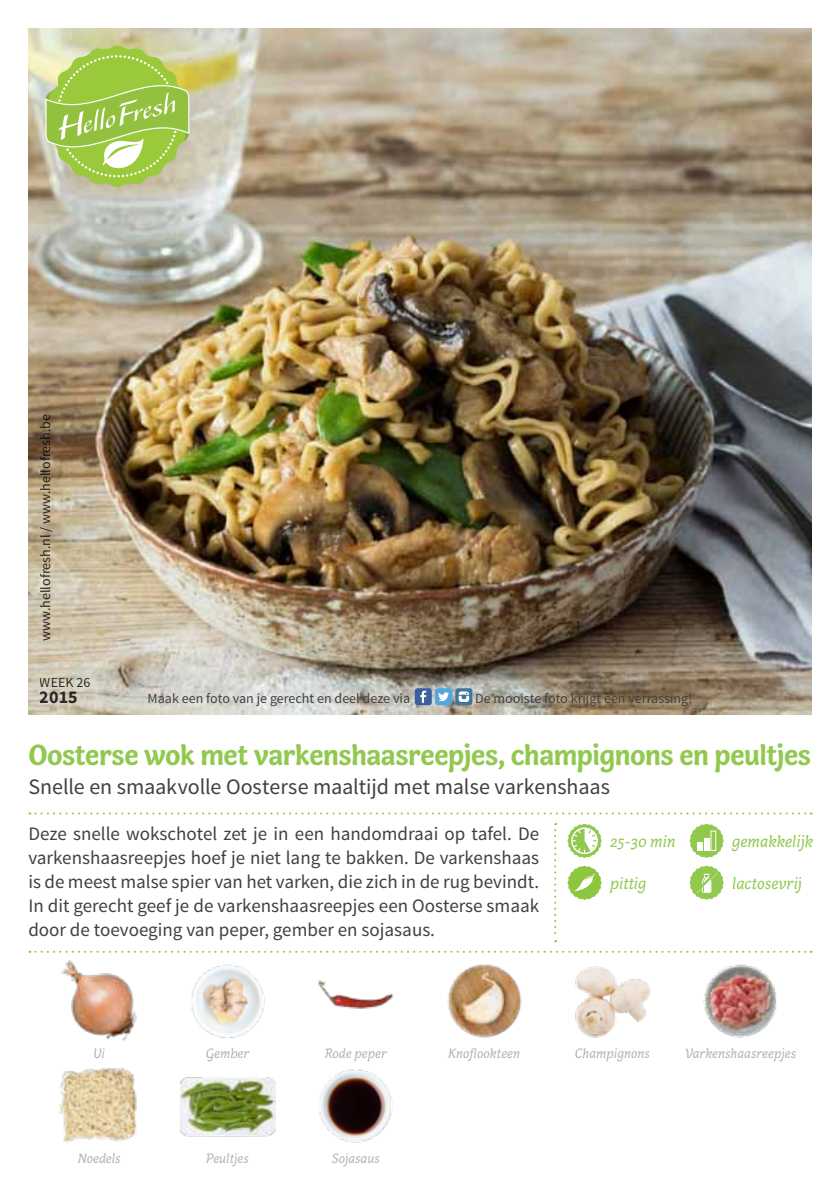
<style>
.page{position:relative;width:840px;height:1191px;background:#fff}
.page>*{position:absolute;margin:0;border:0;box-sizing:border-box;transform-origin:0 0}
.t1{font:700 30px "Capucine Basic";letter-spacing:-.02em;color:#91c84e}
.t2{font:22px "Source Sans Pro";color:#414042}
.t3{font:19px/24px "Source Sans Pro";color:#414042;text-align:justify}
.t4{font:700 18px "Source Sans Pro";color:#000}
.t5{font:italic 17px "Capucine Basic";color:#91c84e}
.t6{font:italic 14px "Capucine Basic";color:#b1b4b6}
.t7{font:14px "Source Sans Pro";color:#414042}
.t8{font:14px "Source Sans Pro";color:#000}
</style>
<div class="page">
<img style="left:28px;top:28px;width:783px;height:686px">
<svg style="left:45px;top:45px;width:144px;height:142px;background:#b0ce6c"></svg>
<svg style="left:29px;top:812px;width:782px;height:2px"></svg>
<svg style="left:554px;top:823px;width:2px;height:119px"></svg>
<svg style="left:29px;top:950px;width:782px;height:2px"></svg>
<div style="left:414px;top:688px;width:17px;height:17px;background:#3b609e;border-radius:3px"></div>
<svg style="left:420px;top:690px;width:6px;height:13px"></svg>
<div style="left:455px;top:688px;width:17px;height:17px;background:#417499;border-radius:3px"></div>
<svg style="left:458px;top:691px;width:11px;height:11px"></svg>
<div style="left:435px;top:688px;width:17px;height:17px;background:#53a7dc;border-radius:3px"></div>
<svg style="left:438px;top:692px;width:11px;height:9px"></svg>
<svg style="left:689px;top:823px;width:34px;height:35px"></svg>
<img style="left:59px;top:1068px;width:78px;height:75px">
<img style="left:308px;top:952px;width:95px;height:57px">
<img style="left:318px;top:1069px;width:75px;height:74px">
<img style="left:438px;top:952px;width:89px;height:86px">
<img style="left:53px;top:952px;width:94px;height:90px">
<img style="left:183px;top:952px;width:90px;height:86px">
<img style="left:180px;top:1077px;width:95px;height:60px">
<img style="left:564px;top:952px;width:94px;height:86px">
<img style="left:692px;top:952px;width:96px;height:86px">
<svg style="left:567px;top:823px;width:34px;height:35px"></svg>
<svg style="left:567px;top:865px;width:34px;height:35px"></svg>
<svg style="left:689px;top:865px;width:34px;height:35px"></svg>
<p class="t8" style="left:37px;top:641px;width:228px;rotate:-90deg">www.hellofresh.nl / www.hellofresh.be</p>
<p class="t8" style="left:40px;top:674px;width:52px">WEEK 26</p>
<p class="t4" style="left:40px;top:685px;width:40px">2015</p>
<p class="t7" style="left:147px;top:690px;width:264px">Maak een foto van je gerecht en deel deze via</p>
<p class="t7" style="left:475px;top:690px;width:218px">De mooiste foto krijgt een verrassing!</p>
<h1 class="t1" style="left:28px;top:731px;width:783px">Oosterse wok met varkenshaasreepjes, champignons en peultjes</h1>
<p class="t2" style="left:28px;top:772px;width:582px">Snelle en smaakvolle Oosterse maaltijd met malse varkenshaas</p>
<p class="t3" style="left:28px;top:822px;width:512px">Deze snelle wokschotel zet je in een handomdraai op tafel. De varkenshaasreepjes hoef je niet lang te bakken. De varkenshaas is de meest malse spier van het varken, die zich in de rug bevindt.<br>In dit gerecht geef je de varkenshaasreepjes een Oosterse smaak door de toevoeging van peper, gember en sojasaus.</p>
<p class="t5" style="left:609px;top:829px;width:67px">25-30 min</p>
<p class="t5" style="left:731px;top:829px;width:83px">gemakkelijk</p>
<p class="t5" style="left:609px;top:871px;width:38px">pittig</p>
<p class="t5" style="left:731px;top:871px;width:71px">lactosevrij</p>
<p class="t6" style="left:93px;top:1042px;width:13px">Ui</p>
<p class="t6" style="left:448px;top:1042px;width:73px">Knoflookteen</p>
<p class="t6" style="left:574px;top:1042px;width:77px">Champignons</p>
<p class="t6" style="left:684px;top:1042px;width:113px">Varkenshaasreepjes</p>
<p class="t6" style="left:206px;top:1042px;width:45px">Gember</p>
<p class="t6" style="left:325px;top:1042px;width:63px">Rode peper</p>
<p class="t6" style="left:78px;top:1148px;width:44px">Noedels</p>
<p class="t6" style="left:206px;top:1148px;width:44px">Peultjes</p>
<p class="t6" style="left:331px;top:1148px;width:50px">Sojasaus</p>
</div>
